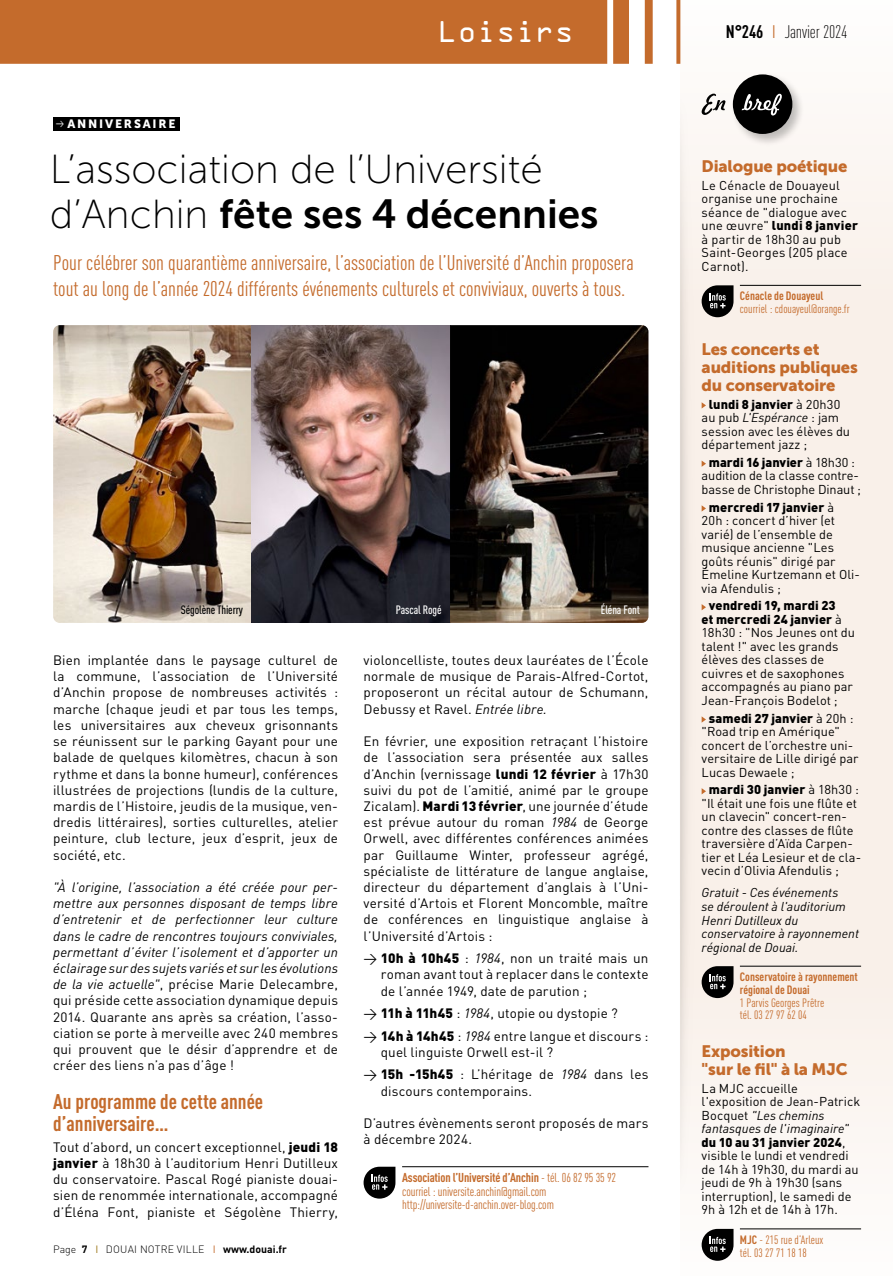
<style>
.page{position:relative;width:893px;height:1276px;background:#fff}
.page>*{position:absolute;margin:0;border:0;box-sizing:border-box;transform-origin:0 0}
.t1{font:40.5px "Museo Sans 100";color:#000}
.t2{font:40.5px "Museo Sans 700";color:#000}
.t3{font:27px "OCRA Alternate";color:#fff}
.t4{font:condensed 21px/25.5px "DIN Pro";color:#c46b2c}
.t5{font:700 condensed 21px/22.5px "DIN Pro";color:#c46b2c}
.t6{font:300 condensed 18px "DIN Pro";letter-spacing:-.01em;color:#000}
.t7{font:16.5px/18px "Museo Sans 900";letter-spacing:-.01em;color:#c46b2c}
.t8{font:13.5px/16.2px "DIN Pro";letter-spacing:.01em;color:#000;text-align:justify}
.t9{font:italic 13.5px/16.2px "DIN Pro";letter-spacing:.01em;color:#000;text-align:justify}
.t10{font:12.75px/13.5px "DIN Pro";letter-spacing:.005em;color:#000}
.t11{font:condensed 12.75px/13.5px "DIN Pro";letter-spacing:-.01em;color:#c46b2c}
.t12{font:italic 12.75px/13.5px "DIN Pro";color:#000}
.t13{font:condensed 12px/12.8px "DIN Pro";color:#c46b2c}
.t14{font:700 condensed 12px/12.8px "DIN Pro";color:#c46b2c}
.t15{font:500 condensed 12px "DIN Pro";letter-spacing:-.01em;color:#fff}
.t16{font:500 condensed 12px "DIN Pro";letter-spacing:-.01em;color:#000}
.t17{font:12px "Museo Sans 900";letter-spacing:.15em;color:#fff}
.t18{font:300 10.5px "DIN Pro";letter-spacing:.02em;color:#000}
.s1{font-weight:700}
.s2{font-weight:400;color:#c46b2c}
.s3{font-family:"Museo Sans 100"}
.s4{font-style:normal}
.s5{font-weight:900}
.s6{font-weight:400;color:#9c7515}
.s7{font-style:italic}
</style>
<div class="page">
<div style="left:680px;top:0;width:213px;height:1276px;background:linear-gradient(to right,#fbf6f2,#f9f2eb)"></div>
<svg style="left:0;top:0;width:680px;height:64px;background:#c8763c"></svg>
<img style="left:680px;top:91px;width:24px;height:1106px">
<div style="left:730px;top:72px;width:75px;height:74px;background:#000;opacity:.25"></div>
<div style="left:733px;top:74px;width:59px;height:60px;background:#000;border-radius:50%"></div>
<svg style="left:742px;top:94px;width:40px;height:21px"></svg>
<svg style="left:702px;top:94px;width:23px;height:21px"></svg>
<hr style="left:740px;top:285px;width:121px;height:1px;background:#000">
<svg style="left:702px;top:285px;width:31px;height:32px"></svg>
<svg style="left:702px;top:402px;width:4px;height:6px"></svg>
<svg style="left:702px;top:460px;width:4px;height:7px"></svg>
<svg style="left:702px;top:505px;width:4px;height:6px"></svg>
<svg style="left:702px;top:604px;width:4px;height:6px"></svg>
<svg style="left:702px;top:716px;width:4px;height:6px"></svg>
<svg style="left:702px;top:788px;width:4px;height:6px"></svg>
<hr style="left:740px;top:966px;width:121px;height:1px;background:#000">
<svg style="left:702px;top:966px;width:31px;height:32px"></svg>
<hr style="left:740px;top:1228px;width:121px;height:1px;background:#000">
<svg style="left:702px;top:1229px;width:31px;height:31px"></svg>
<div style="left:53px;top:117px;width:127px;height:13px;background:#000"></div>
<hr style="left:402px;top:1166px;width:246px;height:1px;background:#000">
<svg style="left:364px;top:1166px;width:31px;height:32px"></svg>
<img style="left:53px;top:325px;width:595px;height:298px">
<h2 class="t3" style="left:438px;top:20px;width:138px">Loisirs</h2>
<h3 class="t6" style="left:726px;top:19px;width:123px"><span class="s1">N°246</span> <span class="s2">I</span> Janvier 2024</h3>
<p class="t17" style="left:67px;top:117px;width:110px">ANNIVERSAIRE</p>
<h1 class="t1" style="left:50px;top:147px;width:494px">L’association de l’Université</h1>
<h1 class="t2" style="left:50px;top:191px;width:550px"><span class="s3">d’Anchin</span> fête ses 4 décennies</h1>
<h3 class="t4" style="left:53px;top:248px;width:582px">Pour célébrer son quarantième anniversaire, l’association de l’Université d’Anchin proposera tout au long de l’année 2024 différents événements culturels et conviviaux, ouverts à tous.</h3>
<p class="t16" style="left:181px;top:601px;width:64px">Ségolène Thierry</p>
<p class="t15" style="left:396px;top:601px;width:47px">Pascal Rogé</p>
<p class="t15" style="left:601px;top:601px;width:41px">Éléna Font</p>
<p class="t8" style="left:53px;top:651px;width:286px">Bien implantée dans le paysage culturel de la commune, l’association de l’Université d’Anchin propose de nombreuses activités : marche (chaque jeudi et par tous les temps, les universitaires aux cheveux grisonnants se réunissent sur le parking Gayant pour une balade de quelques kilomètres, chacun à son rythme et dans la bonne humeur), conférences illustrées de projections (lundis de la culture, mardis de l’Histoire, jeudis de la musique, ven&shy;dredis littéraires), sorties culturelles, atelier peinture, club lecture, jeux d’esprit, jeux de société, etc.</p>
<p class="t9" style="left:53px;top:877px;width:286px">"À l’origine, l’association a été créée pour per&shy;mettre aux personnes disposant de temps libre d’entretenir et de perfectionner leur culture dans le cadre de rencontres toujours conviviales, permettant d’éviter l’isolement et d’apporter un éclairage sur des sujets variés et sur les évolutions de la vie actuelle"<span class="s4">, précise Marie Delecambre, qui préside cette association dynamique depuis 2014. Quarante ans après sa création, l’asso&shy;ciation se porte à merveille avec 240 membres qui prouvent que le désir d’apprendre et de créer des liens n’a pas d’âge !</span></p>
<h3 class="t5" style="left:53px;top:1088px;width:212px">Au programme de cette année d’anniversaire…</h3>
<p class="t8" style="left:53px;top:1137px;width:286px">Tout d’abord, un concert exceptionnel, <span class="s5">jeudi 18 janvier</span> à 18h30 à l’auditorium Henri Dutilleux du conservatoire. Pascal Rogé pianiste douai&shy;sien de renommée internationale, accompagné d’Éléna Font, pianiste et Ségolène Thierry,</p>
<p class="t18" style="left:53px;top:1241px;width:235px">Page <span class="s1">7</span> <span class="s6">I</span> DOUAI NOTRE VILLE <span class="s2">I</span> <span class="s1">www.douai.fr</span></p>
<p class="t8" style="left:364px;top:651px;width:286px">violoncelliste, toutes deux lauréates de l’École normale de musique de Parais-Alfred-Cortot, proposeront un récital autour de Schumann, Debussy et Ravel. <span class="s7">Entrée libre.</span></p>
<p class="t8" style="left:364px;top:732px;width:286px">En février, une exposition retraçant l’histoire de l’association sera présentée aux salles d’Anchin (vernissage <span class="s5">lundi 12 février</span> à 17h30 suivi du pot de l’amitié, animé par le groupe Zicalam). <span class="s5">Mardi 13 février</span>, une journée d’étude est prévue autour du roman <span class="s7">1984</span> de George Orwell, avec différentes conférences animées par Guillaume Winter, professeur agrégé, spécialiste de littérature de langue anglaise, directeur du département d’anglais à l’Uni&shy;versité d’Artois et Florent Moncomble, maître de conférences en linguistique anglaise à l’Université d’Artois :</p>
<p class="t8" style="left:381px;top:949px;width:269px;text-indent:-17px">→ <span class="s5">10h à 10h45</span> : <span class="s7">1984</span>, non un traité mais un roman avant tout à replacer dans le contexte de l’année 1949, date de parution ;</p>
<p class="t8" style="left:364px;top:1003px;width:256px">→ <span class="s5">11h à 11h45</span> : <span class="s7">1984</span>, utopie ou dystopie ?</p>
<p class="t8" style="left:381px;top:1026px;width:269px;text-indent:-17px">→ <span class="s5">14h à 14h45</span> : <span class="s7">1984</span> entre langue et discours : quel linguiste Orwell est-il ?</p>
<p class="t8" style="left:381px;top:1065px;width:269px;text-indent:-17px">→ <span class="s5">15h -15h45</span> : L’héritage de <span class="s7">1984</span> dans les discours contemporains.</p>
<p class="t8" style="left:364px;top:1113px;width:286px">D’autres évènements seront proposés de mars à décembre 2024.</p>
<p class="t11" style="left:402px;top:1170px;width:216px"><span class="s1">Association l’Université d’Anchin</span> - tél. 06 82 95 35 92 courriel : universite.anchin@gmail.com http://universite-d-anchin.over-blog.com</p>
<p class="t7" style="left:702px;top:157px;width:147px">Dialogue poétique</p>
<p class="t10" style="left:702px;top:177px;width:158px">Le Cénacle de Douayeul organise une prochaine séance de "dialogue avec une œuvre" <span class="s5">lundi 8 janvier </span>à partir de 18h30 au pub<br>Saint-Georges (205 place<br>Carnot).</p>
<p class="t14" style="left:740px;top:289px;width:85px">Cénacle de Douayeul</p>
<p class="t13" style="left:740px;top:301px;width:111px">courriel : cdouayeul@orange.fr</p>
<p class="t7" style="left:702px;top:340px;width:158px">Les concerts et auditions publiques du conservatoire</p>
<p class="t10" style="left:702px;top:396px;width:150px;text-indent:7px"><span class="s5">lundi 8 janvier</span> à 20h30 au pub <span class="s7">L'Espérance</span> : jam session avec les élèves du département jazz ;</p>
<p class="t10" style="left:702px;top:454px;width:161px;text-align:center"><span class="s5">mardi 16 janvier</span> à 18h30 : audition de la classe contre&shy;basse de Christophe Dinaut ;</p>
<p class="t10" style="left:702px;top:499px;width:160px;text-indent:7px"><span class="s5">mercredi 17 janvier</span> à<br>20h : concert d’hiver (et varié) de l’ensemble de musique ancienne "Les goûts réunis" dirigé par<br>Émeline Kurtzemann et Oli&shy;via Afendulis ;</p>
<p class="t10" style="left:702px;top:598px;width:155px;text-indent:7px"><span class="s5">vendredi 19, mardi 23<br>et mercredi 24 janvier</span> à<br>18h30 : "Nos Jeunes ont du talent !" avec les grands élèves des classes de cuivres et de saxophones accompagnés au piano par<br>Jean-François Bodelot ;</p>
<p class="t10" style="left:702px;top:710px;width:158px;text-indent:7px"><span class="s5">samedi 27 janvier</span> à 20h : "Road trip en Amérique" concert de l’orchestre uni&shy;versitaire de Lille dirigé par<br>Lucas Dewaele ;</p>
<p class="t10" style="left:702px;top:782px;width:161px;text-indent:7px"><span class="s5">mardi 30 janvier</span> à 18h30 : "Il était une fois une flûte et un clavecin" concert-ren&shy;contre des classes de flûte traversière d’Aïda Carpen&shy;tier et Léa Lesieur et de cla&shy;vecin d’Olivia Afendulis ;</p>
<p class="t12" style="left:702px;top:885px;width:159px">Gratuit - Ces événements<br>se déroulent à l'auditorium<br>Henri Dutilleux du conservatoire à rayonnement régional de Douai.</p>
<p class="t14" style="left:740px;top:969px;width:119px">Conservatoire à rayonnement régional de Douai</p>
<p class="t13" style="left:740px;top:995px;width:86px">1 Parvis Georges Prêtre tél. 03 27 97 62 04</p>
<p class="t7" style="left:702px;top:1042px;width:147px">Exposition<br>"sur le fil" à la MJC</p>
<p class="t10" style="left:702px;top:1080px;width:160px">La MJC accueille l'exposition de Jean-Patrick<br>Bocquet <span class="s7">"Les chemins fantasques de l'imaginaire" </span><span class="s5">du 10 au 31 janvier 2024</span>, visible le lundi et vendredi de 14h à 19h30, du mardi au jeudi de 9h à 19h30 (sans interruption), le samedi de<br>9h à 12h et de 14h à 17h.</p>
<p class="t13" style="left:740px;top:1232px;width:85px"><span class="s1">MJC</span> - 215 rue d’Arleux tél. 03 27 71 18 18</p>
</div>
